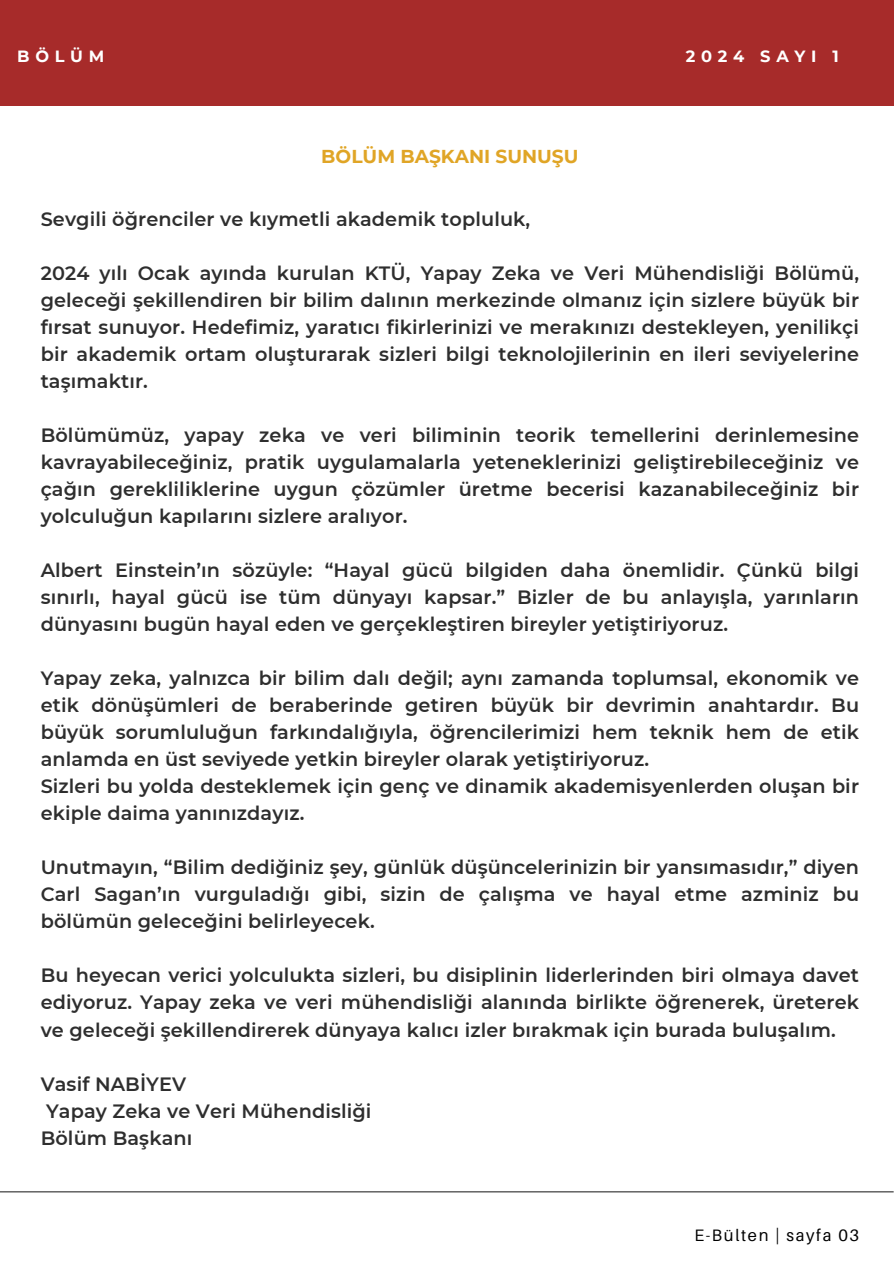
<style>
.page{position:relative;width:894px;height:1264px;background:#fff}
.page>*{position:absolute;margin:0;border:0;box-sizing:border-box;transform-origin:0 0}
.t1{font:600 19.2px/27px "Montserrat";letter-spacing:.005em;color:#2e2e2e}
.t2{font:700 18.6px "Montserrat";color:#e0a526}
.t3{font:16.5px "Aileron";letter-spacing:.1em;color:#000}
.t4{font:700 16.2px "Montserrat";letter-spacing:.35em;color:#fff}
</style>
<div class="page">
<hr style="left:0;top:1191px;width:893px;height:1px;background:#2e2e2e">
<div style="left:0;top:0;width:893px;height:106px;background:#a72b2a"></div>
<h2 class="t4" style="left:17px;top:46px;width:88px">BÖLÜM</h2>
<h2 class="t4" style="left:685px;top:46px;width:154px">2024 SAYI 1</h2>
<h2 class="t2" style="left:321px;top:145px;width:259px">BÖLÜM BAŞKANI SUNUŞU</h2>
<h3 class="t1" style="left:41px;top:206px;width:491px">Sevgili öğrenciler ve kıymetli akademik topluluk,</h3>
<h3 class="t1" style="left:41px;top:260px;width:819px">2024 yılı Ocak ayında kurulan KTÜ, Yapay Zeka ve Veri Mühendisliği Bölümü, geleceği şekillendiren bir bilim dalının merkezinde olmanız için sizlere büyük bir fırsat sunuyor. Hedefimiz, yaratıcı fikirlerinizi ve merakınızı destekleyen, yenilikçi bir akademik ortam oluşturarak sizleri bilgi teknolojilerinin en ileri seviyelerine taşımaktır.</h3>
<h1 class="t1" style="left:41px;top:422px;width:819px;text-align:justify">Bölümümüz, yapay zeka ve veri biliminin teorik temellerini derinlemesine kavrayabileceğiniz, pratik uygulamalarla yeteneklerinizi geliştirebileceğiniz ve çağın gerekliliklerine uygun çözümler üretme becerisi kazanabileceğiniz bir yolculuğun kapılarını sizlere aralıyor.</h1>
<h2 class="t1" style="left:41px;top:557px;width:819px">Albert Einstein’ın sözüyle: “Hayal gücü bilgiden daha önemlidir. Çünkü bilgi sınırlı, hayal gücü ise tüm dünyayı kapsar.” Bizler de bu anlayışla, yarınların dünyasını bugün hayal eden ve gerçekleştiren bireyler yetiştiriyoruz.</h2>
<h2 class="t1" style="left:41px;top:665px;width:819px">Yapay zeka, yalnızca bir bilim dalı değil; aynı zamanda toplumsal, ekonomik ve etik dönüşümleri de beraberinde getiren büyük bir devrimin anahtardır. Bu büyük sorumluluğun farkındalığıyla, öğrencilerimizi hem teknik hem de etik anlamda en üst seviyede yetkin bireyler olarak yetiştiriyoruz.<br>Sizleri bu yolda desteklemek için genç ve dinamik akademisyenlerden oluşan bir ekiple daima yanınızdayız.</h2>
<h2 class="t1" style="left:41px;top:854px;width:819px;text-align:justify">Unutmayın, “Bilim dediğiniz şey, günlük düşüncelerinizin bir yansımasıdır,” diyen Carl Sagan’ın vurguladığı gibi, sizin de çalışma ve hayal etme azminiz bu bölümün geleceğini belirleyecek.</h2>
<h2 class="t1" style="left:41px;top:962px;width:819px;text-align:justify">Bu heyecan verici yolculukta sizleri, bu disiplinin liderlerinden biri olmaya davet ediyoruz. Yapay zeka ve veri mühendisliği alanında birlikte öğrenerek, üreterek ve geleceği şekillendirerek dünyaya kalıcı izler bırakmak için burada buluşalım.</h2>
<h2 class="t1" style="left:41px;top:1070px;width:329px">Vasif NABİYEV<br>Yapay Zeka ve Veri Mühendisliği<br>Bölüm Başkanı</h2>
<p class="t3" style="left:694px;top:1224px;width:166px">E-Bülten | sayfa 03</p>
</div>
